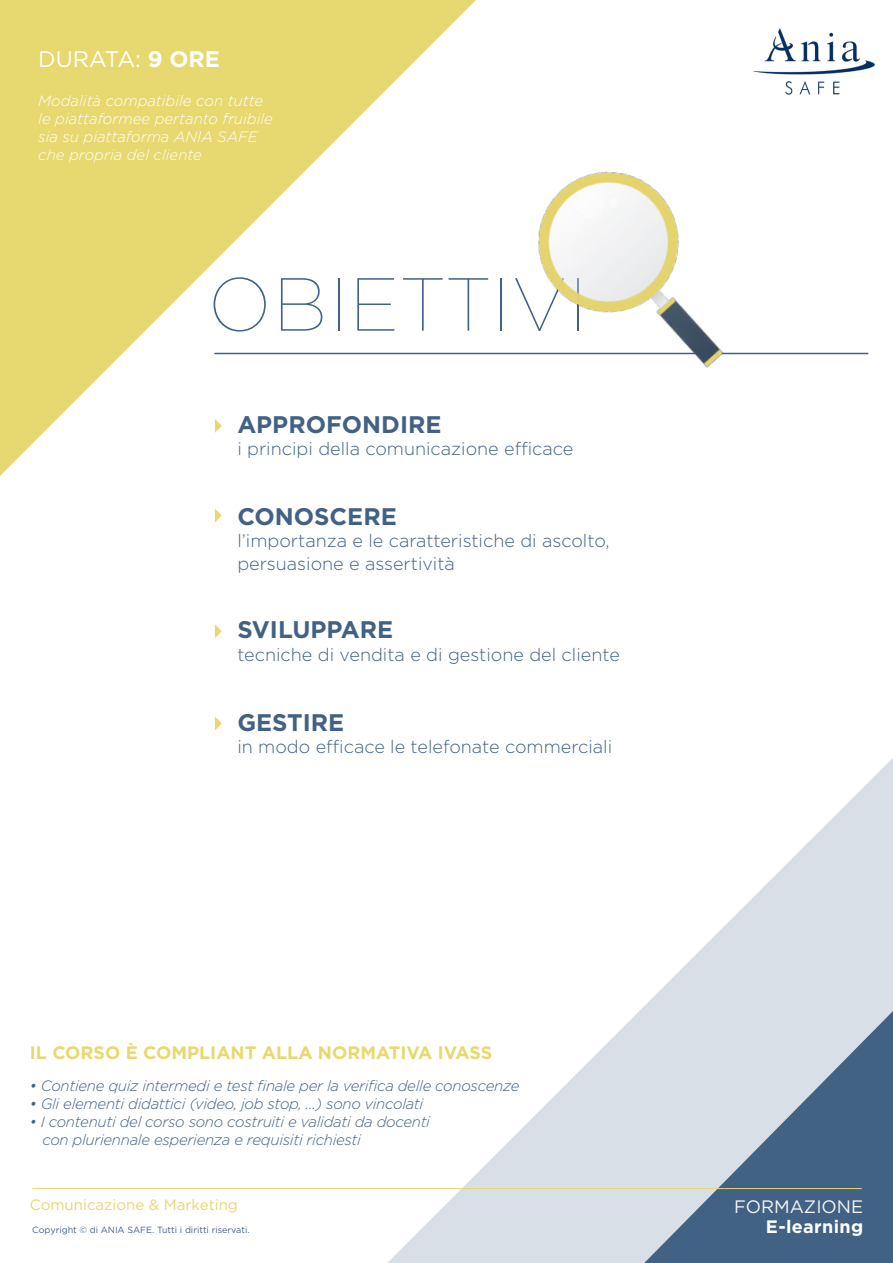
<style>
.page{position:relative;width:893px;height:1263px;background:#fff}
.page>*{position:absolute;margin:0;border:0;box-sizing:border-box;transform-origin:0 0}
.t1{font:100 75px "Gotham";letter-spacing:.025em;color:#416185}
.t2{font:700 24px "Gotham";color:#416185}
.t3{font:22.5px "Gotham";color:#fff}
.t4{font:300 18px/22.5px "Gotham";color:#416185}
.t5{font:700 18px "Gotham";color:#e8d870}
.t6{font:18px "Gotham";color:#f6f6f6}
.t7{font:700 18px "Gotham";letter-spacing:.02em;color:#fff}
.t8{font:italic 300 15px/18px "Gotham";letter-spacing:-.02em;color:#416185}
.t9{font:italic 300 15px/18px "Gotham";color:#fff}
.t10{font:15px "Gotham";color:#e8d870}
.t11{font:9px "Gotham";color:#416185}
.s1{font-weight:700}
</style>
<div class="page">
<svg style="left:642px;top:1009px;width:251px;height:254px;background:#8ea1b6"></svg>
<hr style="left:33px;top:1188px;width:828px;height:1px;background:#e8d870">
<svg style="left:215px;top:509px;width:7px;height:13px"></svg>
<svg style="left:215px;top:624px;width:7px;height:14px"></svg>
<svg style="left:215px;top:716px;width:7px;height:14px"></svg>
<img style="left:476px;top:171px;width:393px;height:197px">
<svg style="left:0;top:0;width:476px;height:476px;fill:#e8d870"></svg>
<img style="left:752px;top:28px;width:124px;height:67px">
<h3 class="t3" style="left:38px;top:45px;width:183px">DURATA: <span class="s1">9 ORE</span></h3>
<p class="t9" style="left:38px;top:91px;width:236px">Modalità compatibile con tutte le piattaformee pertanto fruibile sia su piattaforma ANIA SAFE che propria del cliente</p>
<h1 class="t1" style="left:208px;top:258px;width:380px">OBIETTIVI</h1>
<h2 class="t2" style="left:237px;top:408px;width:206px">APPROFONDIRE</h2>
<p class="t4" style="left:237px;top:437px;width:337px">i principi della comunicazione efficace</p>
<h2 class="t2" style="left:237px;top:500px;width:161px">CONOSCERE</h2>
<p class="t4" style="left:237px;top:529px;width:374px">l’importanza e le caratteristiche di ascolto, persuasione e assertività</p>
<h2 class="t2" style="left:237px;top:614px;width:157px">SVILUPPARE</h2>
<p class="t4" style="left:237px;top:643px;width:384px">tecniche di vendita e di gestione del cliente</p>
<h2 class="t2" style="left:237px;top:706px;width:108px">GESTIRE</h2>
<p class="t4" style="left:237px;top:735px;width:376px">in modo efficace le telefonate commerciali</p>
<p class="t5" style="left:30px;top:1041px;width:464px">IL CORSO È COMPLIANT ALLA NORMATIVA IVASS</p>
<p class="t8" style="left:30px;top:1076px;width:491px">• Contiene quiz intermedi e test finale per la verifica delle conoscenze</p>
<p class="t8" style="left:30px;top:1094px;width:395px">• Gli elementi didattici (video, job stop, …) sono vincolati</p>
<p class="t8" style="left:42px;top:1112px;width:389px;text-indent:-13px">• I contenuti del corso sono costruiti e validati da docenti con pluriennale esperienza e requisiti richiesti</p>
<p class="t10" style="left:30px;top:1195px;width:210px">Comunicazione &amp; Marketing</p>
<p class="t11" style="left:32px;top:1224px;width:219px">Copyright © di ANIA SAFE. Tutti i diritti riservati.</p>
<p class="t6" style="left:734px;top:1195px;width:130px">FORMAZIONE</p>
<p class="t7" style="left:766px;top:1215px;width:99px">E-learning</p>
</div>
